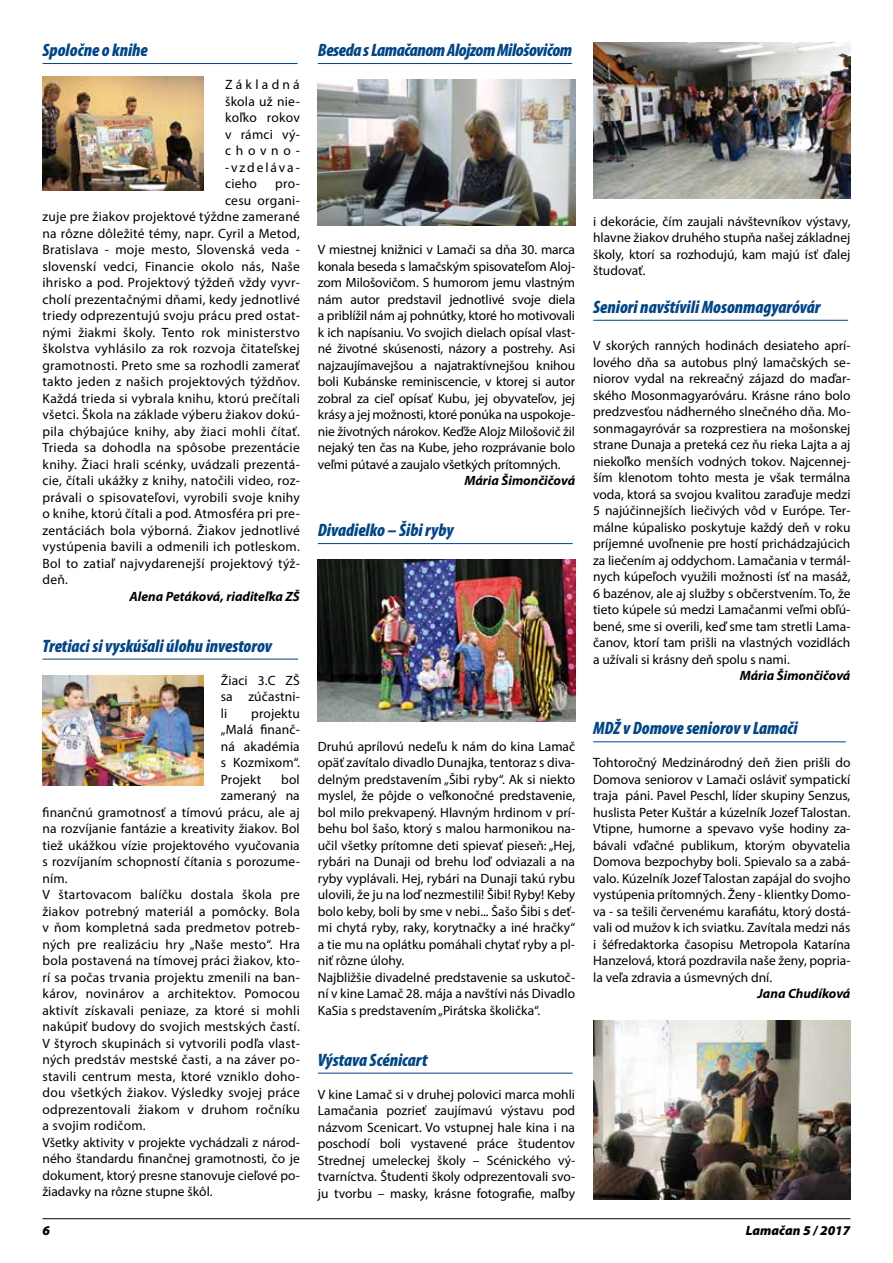
<style>
.page{position:relative;width:893px;height:1263px;background:#fff}
.page>*{position:absolute;margin:0;border:0;box-sizing:border-box;transform-origin:0 0}
.t1{font:italic 900 condensed 18px "Myriad Pro";color:#004588}
.t2{font:italic 900 condensed 18px "Myriad Pro";letter-spacing:-.02em;color:#004588}
.t3{font:13.5px/16.5px "Myriad Pro";letter-spacing:.015em;color:#000;text-align:justify}
.t4{font:italic 700 13.5px "Myriad Pro";color:#000}
.t5{font:italic 900 13.5px "Myriad Pro";color:#000}
</style>
<div class="page">
<hr style="left:43px;top:1218px;width:807px;height:1px;background:#000">
<hr style="left:43px;top:63px;width:255px;height:1px;background:#004588">
<hr style="left:43px;top:659px;width:255px;height:1px;background:#004588">
<hr style="left:318px;top:63px;width:254px;height:1px;background:#004588">
<hr style="left:318px;top:543px;width:255px;height:1px;background:#004588">
<hr style="left:318px;top:1073px;width:255px;height:1px;background:#004588">
<hr style="left:593px;top:320px;width:255px;height:1px;background:#004588">
<hr style="left:593px;top:741px;width:253px;height:1px;background:#004588">
<img style="left:43px;top:77px;width:161px;height:113px">
<img style="left:318px;top:80px;width:257px;height:145px">
<img style="left:43px;top:676px;width:161px;height:110px">
<img style="left:318px;top:559px;width:257px;height:162px">
<img style="left:593px;top:43px;width:257px;height:155px">
<img style="left:593px;top:1020px;width:257px;height:179px">
<h1 class="t1" style="left:43px;top:40px;width:107px">Spoločne o knihe</h1>
<p class="t3" style="left:225px;top:76px;width:76px">Základná škola už nie&shy;koľko rokov v rámci vý&shy;chovno--vzdeláva&shy;cieho</p>
<p class="t3" style="left:275px;top:175px;width:26px">pro-</p>
<p class="t3" style="left:225px;top:192px;width:76px">cesu organi-</p>
<p class="t3" style="left:43px;top:208px;width:259px">zuje pre žiakov projektové týždne zamerané</p>
<p class="t3" style="left:43px;top:225px;width:259px">na rôzne dôležité témy, napr. Cyril a Metod,</p>
<p class="t3" style="left:43px;top:241px;width:259px">Bratislava - moje mesto, Slovenská veda -</p>
<p class="t3" style="left:43px;top:257px;width:259px">slovenskí vedci, Financie okolo nás, Naše</p>
<p class="t3" style="left:43px;top:274px;width:259px">ihrisko a pod. Projektový týždeň vždy vyvr-</p>
<p class="t3" style="left:43px;top:290px;width:259px">cholí prezentačnými dňami, kedy jednotlivé</p>
<p class="t3" style="left:43px;top:307px;width:259px">triedy odprezentujú svoju prácu pred ostat-</p>
<p class="t3" style="left:43px;top:323px;width:259px">nými žiakmi školy. Tento rok ministerstvo</p>
<p class="t3" style="left:43px;top:340px;width:259px">školstva vyhlásilo za rok rozvoja čitateľskej</p>
<p class="t3" style="left:43px;top:356px;width:259px">gramotnosti. Preto sme sa rozhodli zamerať</p>
<p class="t3" style="left:43px;top:373px;width:259px">takto jeden z našich projektových týždňov.</p>
<p class="t3" style="left:43px;top:389px;width:259px">Každá trieda si vybrala knihu, ktorú prečítali</p>
<p class="t3" style="left:43px;top:406px;width:259px">všetci. Škola na základe výberu žiakov dokú-</p>
<p class="t3" style="left:43px;top:422px;width:259px">pila chýbajúce knihy, aby žiaci mohli čítať.</p>
<p class="t3" style="left:43px;top:439px;width:259px">Trieda sa dohodla na spôsobe prezentácie</p>
<p class="t3" style="left:43px;top:455px;width:259px">knihy. Žiaci hrali scénky, uvádzali prezentá-</p>
<p class="t3" style="left:43px;top:472px;width:259px">cie, čítali ukážky z knihy, natočili video, roz-</p>
<p class="t3" style="left:43px;top:488px;width:259px">právali o spisovateľovi, vyrobili svoje knihy</p>
<p class="t3" style="left:43px;top:505px;width:259px">o knihe, ktorú čítali a pod. Atmosféra pri pre-</p>
<p class="t3" style="left:43px;top:521px;width:259px">zentáciách bola výborná. Žiakov jednotlivé</p>
<p class="t3" style="left:43px;top:538px;width:259px">vystúpenia bavili a odmenili ich potleskom.</p>
<p class="t3" style="left:43px;top:554px;width:259px">Bol to zatiaľ najvydarenejší projektový týž-</p>
<p class="t3" style="left:43px;top:571px;width:27px">deň.</p>
<p class="t4" style="left:129px;top:587px;width:172px">Alena Petáková, riaditeľka ZŠ</p>
<h1 class="t1" style="left:43px;top:636px;width:231px">Tretiaci si vyskúšali úlohu investorov</h1>
<p class="t3" style="left:221px;top:672px;width:81px">Žiaci 3.C ZŠ sa zúčastni&shy;li</p>
<p class="t3" style="left:221px;top:705px;width:81px;text-indent:30px">projektu „Malá finanč&shy;ná akadémia s Kozmixom“.<br>Projekt</p>
<p class="t3" style="left:281px;top:771px;width:20px">bol</p>
<p class="t3" style="left:221px;top:787px;width:81px">zameraný na</p>
<p class="t3" style="left:43px;top:804px;width:259px">finančnú gramotnosť a tímovú prácu, ale aj</p>
<p class="t3" style="left:43px;top:820px;width:259px">na rozvíjanie fantázie a kreativity žiakov. Bol</p>
<p class="t3" style="left:43px;top:837px;width:259px">tiež ukážkou vízie projektového vyučovania</p>
<p class="t3" style="left:43px;top:853px;width:259px">s rozvíjaním schopností čítania s porozume-</p>
<p class="t3" style="left:43px;top:869px;width:27px">ním.</p>
<p class="t3" style="left:43px;top:886px;width:259px">V štartovacom balíčku dostala škola pre</p>
<p class="t3" style="left:43px;top:902px;width:259px">žiakov potrebný materiál a pomôcky. Bola</p>
<p class="t3" style="left:43px;top:919px;width:259px">v ňom kompletná sada predmetov potreb-</p>
<p class="t3" style="left:43px;top:935px;width:259px">ných pre realizáciu hry „Naše mesto“. Hra</p>
<p class="t3" style="left:43px;top:952px;width:259px">bola postavená na tímovej práci žiakov, kto-</p>
<p class="t3" style="left:43px;top:968px;width:259px">rí sa počas trvania projektu zmenili na ban-</p>
<p class="t3" style="left:43px;top:985px;width:259px">károv, novinárov a architektov. Pomocou</p>
<p class="t3" style="left:43px;top:1001px;width:259px">aktivít získavali peniaze, za ktoré si mohli</p>
<p class="t3" style="left:43px;top:1018px;width:259px">nakúpiť budovy do svojich mestských častí.</p>
<p class="t3" style="left:43px;top:1034px;width:259px">V štyroch skupinách si vytvorili podľa vlast-</p>
<p class="t3" style="left:43px;top:1051px;width:259px">ných predstáv mestské časti, a na záver po-</p>
<p class="t3" style="left:43px;top:1067px;width:259px">stavili centrum mesta, ktoré vzniklo doho-</p>
<p class="t3" style="left:43px;top:1084px;width:259px">dou všetkých žiakov. Výsledky svojej práce</p>
<p class="t3" style="left:43px;top:1100px;width:259px">odprezentovali žiakom v druhom ročníku</p>
<p class="t3" style="left:43px;top:1117px;width:105px">a svojim rodičom.</p>
<p class="t3" style="left:43px;top:1133px;width:259px">Všetky aktivity v projekte vychádzali z národ-</p>
<p class="t3" style="left:43px;top:1150px;width:259px">ného štandardu finančnej gramotnosti, čo je</p>
<p class="t3" style="left:43px;top:1166px;width:259px">dokument, ktorý presne stanovuje cieľové po-</p>
<p class="t3" style="left:43px;top:1183px;width:172px">žiadavky na rôzne stupne škôl.</p>
<h1 class="t2" style="left:318px;top:40px;width:256px">Beseda sLamačanom Alojzom Milošovičom</h1>
<p class="t3" style="left:318px;top:241px;width:259px">V miestnej knižnici v Lamači sa dňa 30. marca konala beseda s lamačským spisovateľom Aloj&shy;zom Milošovičom. S humorom jemu vlastným nám autor predstavil jednotlivé svoje diela a priblížil nám aj pohnútky, ktoré ho motivovali k ich napísaniu. Vo svojich dielach opísal vlast&shy;né životné skúsenosti, názory a postrehy. Asi najzaujímavejšou a najatraktívnejšou knihou boli Kubánske reminiscencie, v ktorej si autor zobral za cieľ opísať Kubu, jej obyvateľov, jej krásy a jej možnosti, ktoré ponúka na uspokoje&shy;nie životných nárokov. Keďže Alojz Milošovič žil nejaký ten čas na Kube, jeho rozprávanie bolo veľmi pútavé a zaujalo všetkých prítomných.</p>
<p class="t4" style="left:464px;top:472px;width:112px">Mária Šimončičová</p>
<h1 class="t1" style="left:318px;top:520px;width:137px">Divadielko – Šibi ryby</h1>
<p class="t3" style="left:318px;top:738px;width:259px;text-align:left">Druhú aprílovú nedeľu k nám do kina Lamač opäť zavítalo divadlo Dunajka, tentoraz s diva&shy;delným predstavením „Šibi ryby“. Ak si niekto myslel, že pôjde o veľkonočné predstavenie, bol milo prekvapený. Hlavným hrdinom v prí&shy;behu bol šašo, ktorý s malou harmonikou na&shy;učil všetky prítomne deti spievať pieseň: „Hej, rybári na Dunaji od brehu loď odviazali a na ryby vyplávali. Hej, rybári na Dunaji takú rybu ulovili, že ju na loď nezmestili! Šibi! Ryby! Keby bolo keby, boli by sme v nebi... Šašo Šibi s deť&shy;mi chytá ryby, raky, korytnačky a iné hračky“ a tie mu na oplátku pomáhali chytať ryby a pl&shy;niť rôzne úlohy.<br>Najbližšie divadelné predstavenie sa uskutoč&shy;ní v kine Lamač 28. mája a navštívi nás Divadlo KaSia s predstavením „Pirátska školička“.</p>
<h1 class="t1" style="left:318px;top:1050px;width:111px">Výstava Scénicart</h1>
<p class="t3" style="left:318px;top:1086px;width:259px">V kine Lamač si v druhej polovici marca mohli Lamačania pozrieť zaujímavú výstavu pod názvom Scenicart. Vo vstupnej hale kina i na poschodí boli vystavené práce študentov Strednej umeleckej školy – Scénického vý&shy;tvarníctva. Študenti školy odprezentovali svo&shy;ju tvorbu – masky, krásne fotografie, maľby</p>
<p class="t3" style="left:593px;top:213px;width:259px">i dekorácie, čím zaujali návštevníkov výstavy, hlavne žiakov druhého stupňa našej základnej školy, ktorí sa rozhodujú, kam majú ísť ďalej študovať.</p>
<h1 class="t1" style="left:593px;top:297px;width:229px">Seniori navštívili Mosonmagyaróvár</h1>
<p class="t3" style="left:593px;top:337px;width:259px">V skorých ranných hodinách desiateho aprí&shy;lového dňa sa autobus plný lamačských se&shy;niorov vydal na rekreačný zájazd do maďar&shy;ského Mosonmagyaróváru. Krásne ráno bolo predzvesťou nádherného slnečného dňa. Mo&shy;sonmagayróvár sa rozprestiera na mošonskej strane Dunaja a preteká cez ňu rieka Lajta a aj niekoľko menších vodných tokov. Najcennej&shy;ším klenotom tohto mesta je však termálna voda, ktorá sa svojou kvalitou zaraďuje medzi 5 najúčinnejších liečivých vôd v Európe. Ter&shy;málne kúpalisko poskytuje každý deň v roku príjemné uvoľnenie pre hostí prichádzajúcich za liečením aj oddychom. Lamačania v termál&shy;nych kúpeľoch využili možnosti ísť na masáž, 6 bazénov, ale aj služby s občerstvením. To, že tieto kúpele sú medzi Lamačanmi veľmi obľú&shy;bené, sme si overili, keď sme tam stretli Lama&shy;čanov, ktorí tam prišli na vlastných vozidlách a užívali si krásny deň spolu s nami.</p>
<p class="t4" style="left:740px;top:667px;width:112px">Mária Šimončičová</p>
<h1 class="t1" style="left:593px;top:719px;width:206px">MDŽ v Domove seniorov vLamači</h1>
<p class="t3" style="left:593px;top:754px;width:259px">Tohtoročný Medzinárodný deň žien prišli do Domova seniorov v Lamači osláviť sympatickí traja páni. Pavel Peschl, líder skupiny Senzus, huslista Peter Kuštár a kúzelník Jozef Talostan.<br>Vtipne, humorne a spevavo vyše hodiny za&shy;bávali vďačné publikum, ktorým obyvatelia Domova bezpochyby boli. Spievalo sa a zabá&shy;valo. Kúzelník Jozef Talostan zapájal do svojho vystúpenia prítomných. Ženy - klientky Domo&shy;va - sa tešili červenému karafiátu, ktorý dostá&shy;vali od mužov k ich sviatku. Zavítala medzi nás i šéfredaktorka časopisu Metropola Katarína Hanzelová, ktorá pozdravila naše ženy, popria&shy;la veľa zdravia a úsmevných dní.</p>
<p class="t4" style="left:757px;top:985px;width:94px">Jana Chudíková</p>
<p class="t5" style="left:43px;top:1223px;width:9px">6</p>
<p class="t5" style="left:746px;top:1223px;width:106px">Lamačan 5 / 2017</p>
</div>
